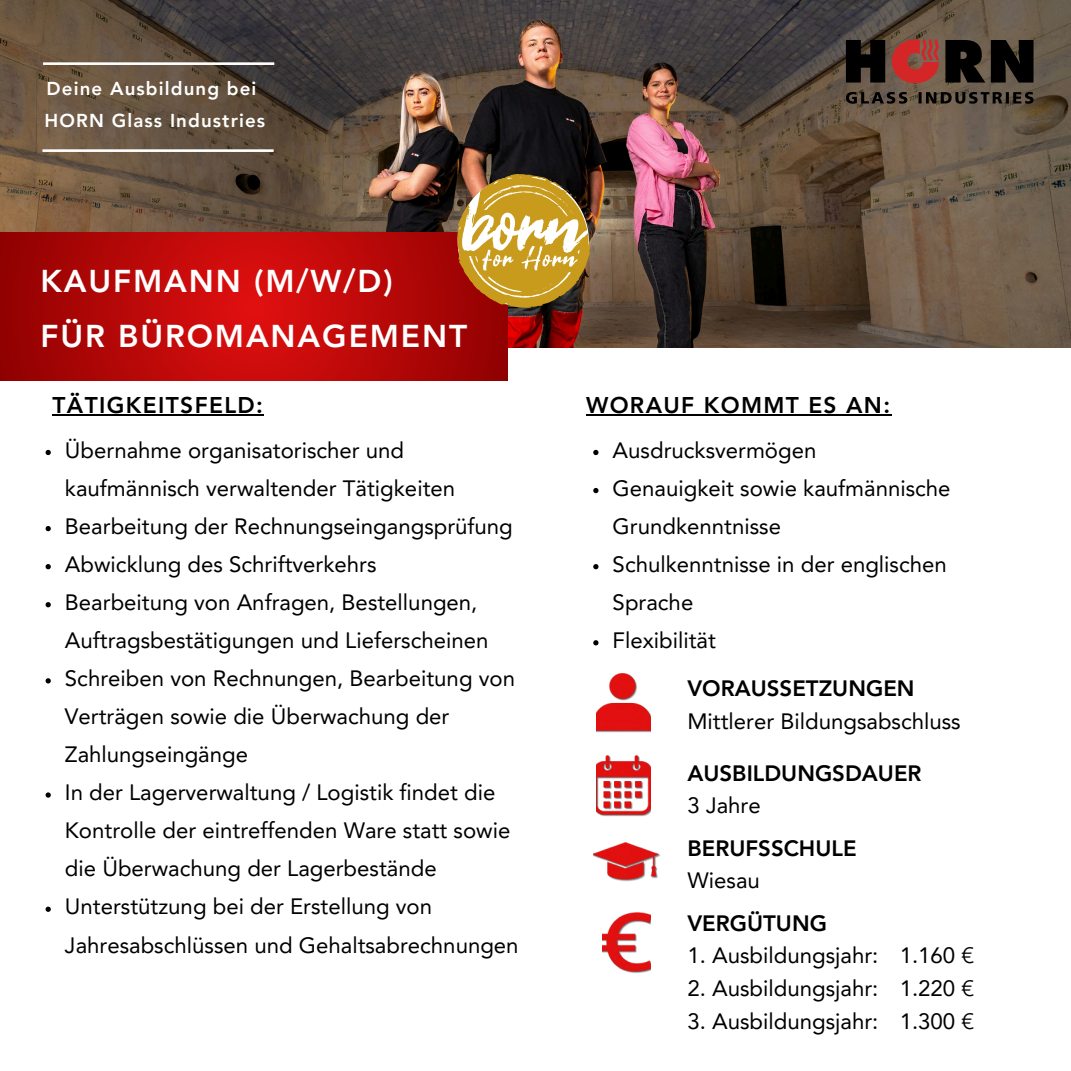
<style>
.page{position:relative;width:1071px;height:1071px;background:#fff}
.page>*{position:absolute;margin:0;border:0;box-sizing:border-box;transform-origin:0 0}
.t1{font:800 31.5px/55.1px "Avenir LT Pro";letter-spacing:.06em;color:#fff}
.t2{font:800 22.75px "Avenir LT Pro";letter-spacing:.06em;color:#000}
.t3{font:22.22px/38px "Avenir LT Pro";color:#000}
.t4{font:800 22.22px "Avenir LT Pro";color:#000}
.t5{font:800 18.72px "Avenir LT Pro";letter-spacing:.06em;color:#fff}
</style>
<div class="page">
<img style="left:0;top:0;width:1071px;height:348px">
<svg style="left:846px;top:40px;width:39px;height:43px;background:#100d0b"></svg>
<svg style="left:945px;top:40px;width:40px;height:43px;background:#171410"></svg>
<svg style="left:991px;top:40px;width:43px;height:43px;background:#12100d"></svg>
<svg style="left:892px;top:39px;width:47px;height:44px;background:#b03b36"></svg>
<svg style="left:846px;top:92px;width:188px;height:12px;background:#3d352c"></svg>
<svg style="left:0;top:232px;width:507px;height:148px;background:#b70808"></svg>
<img style="left:597px;top:673px;width:53px;height:59px">
<img style="left:597px;top:755px;width:53px;height:62px">
<img style="left:593px;top:842px;width:67px;height:39px">
<img style="left:602px;top:913px;width:49px;height:60px">
<svg style="left:458px;top:174px;width:134px;height:134px;background:#b99449"></svg>
<hr style="left:53px;top:415px;width:211px;height:1px;background:#000">
<svg style="left:46px;top:450px;width:5px;height:5px"></svg>
<svg style="left:46px;top:526px;width:5px;height:5px"></svg>
<svg style="left:46px;top:564px;width:5px;height:5px"></svg>
<svg style="left:46px;top:602px;width:5px;height:5px"></svg>
<svg style="left:46px;top:678px;width:5px;height:5px"></svg>
<svg style="left:46px;top:792px;width:5px;height:6px"></svg>
<svg style="left:46px;top:907px;width:5px;height:5px"></svg>
<hr style="left:586px;top:415px;width:306px;height:1px;background:#000">
<svg style="left:593px;top:450px;width:6px;height:5px"></svg>
<svg style="left:593px;top:488px;width:6px;height:5px"></svg>
<svg style="left:593px;top:564px;width:6px;height:5px"></svg>
<svg style="left:593px;top:640px;width:6px;height:5px"></svg>
<hr style="left:42px;top:149px;width:232px;height:3px;background:#fff">
<hr style="left:43px;top:62px;width:231px;height:3px;background:#fff">
<p class="t5" style="left:47px;top:81px;width:211px">Deine Ausbildung bei</p>
<p class="t5" style="left:45px;top:113px;width:222px">HORN Glass Industries</p>
<p class="t1" style="left:40px;top:257px;width:428px">KAUFMANN (M/W/D)<br>FÜR BÜROMANAGEMENT</p>
<p class="t2" style="left:53px;top:396px;width:212px">TÄTIGKEITSFELD:</p>
<p class="t3" style="left:65px;top:433px;width:392px">Übernahme organisatorischer und kaufmännisch verwaltender Tätigkeiten</p>
<p class="t3" style="left:65px;top:509px;width:449px">Bearbeitung der Rechnungseingangsprüfung</p>
<p class="t3" style="left:65px;top:547px;width:313px">Abwicklung des Schriftverkehrs</p>
<p class="t3" style="left:65px;top:585px;width:425px">Bearbeitung von Anfragen, Bestellungen,<br>Auftragsbestätigungen und Lieferscheinen</p>
<p class="t3" style="left:65px;top:661px;width:452px">Schreiben von Rechnungen, Bearbeitung von<br>Verträgen sowie die Überwachung der<br>Zahlungseingänge</p>
<h1 class="t3" style="left:65px;top:776px;width:447px">In der Lagerverwaltung / Logistik findet die<br>Kontrolle der eintreffenden Ware statt sowie die Überwachung der Lagerbestände</h1>
<h2 class="t3" style="left:65px;top:890px;width:455px">Unterstützung bei der Erstellung von<br>Jahresabschlüssen und Gehaltsabrechnungen</h2>
<h2 class="t2" style="left:586px;top:396px;width:306px">WORAUF KOMMT ES AN:</h2>
<p class="t3" style="left:613px;top:433px;width:205px">Ausdrucksvermögen</p>
<p class="t3" style="left:613px;top:471px;width:339px">Genauigkeit sowie kaufmännische<br>Grundkenntnisse</p>
<p class="t3" style="left:613px;top:547px;width:336px">Schulkenntnisse in der englischen<br>Sprache</p>
<p class="t3" style="left:613px;top:623px;width:105px">Flexibilität</p>
<p class="t4" style="left:687px;top:679px;width:229px">VORAUSSETZUNGEN</p>
<p class="t3" style="left:687px;top:704px;width:275px">Mittlerer Bildungsabschluss</p>
<p class="t4" style="left:687px;top:764px;width:236px">AUSBILDUNGSDAUER</p>
<p class="t3" style="left:687px;top:789px;width:75px">3 Jahre</p>
<p class="t4" style="left:687px;top:839px;width:171px">BERUFSSCHULE</p>
<p class="t3" style="left:687px;top:864px;width:74px">Wiesau</p>
<p class="t4" style="left:687px;top:914px;width:141px">VERGÜTUNG</p>
<p class="t3" style="left:687px;top:939px;width:192px">1. Ausbildungsjahr:</p>
<p class="t3" style="left:687px;top:971px;width:192px">2. Ausbildungsjahr:</p>
<p class="t3" style="left:687px;top:1004px;width:192px">3. Ausbildungsjahr:</p>
<p class="t3" style="left:900px;top:941px;width:76px;line-height:32.7px">1.160 €<br>1.220 €</p>
<p class="t3" style="left:900px;top:1004px;width:76px">1.300 €</p>
</div>
